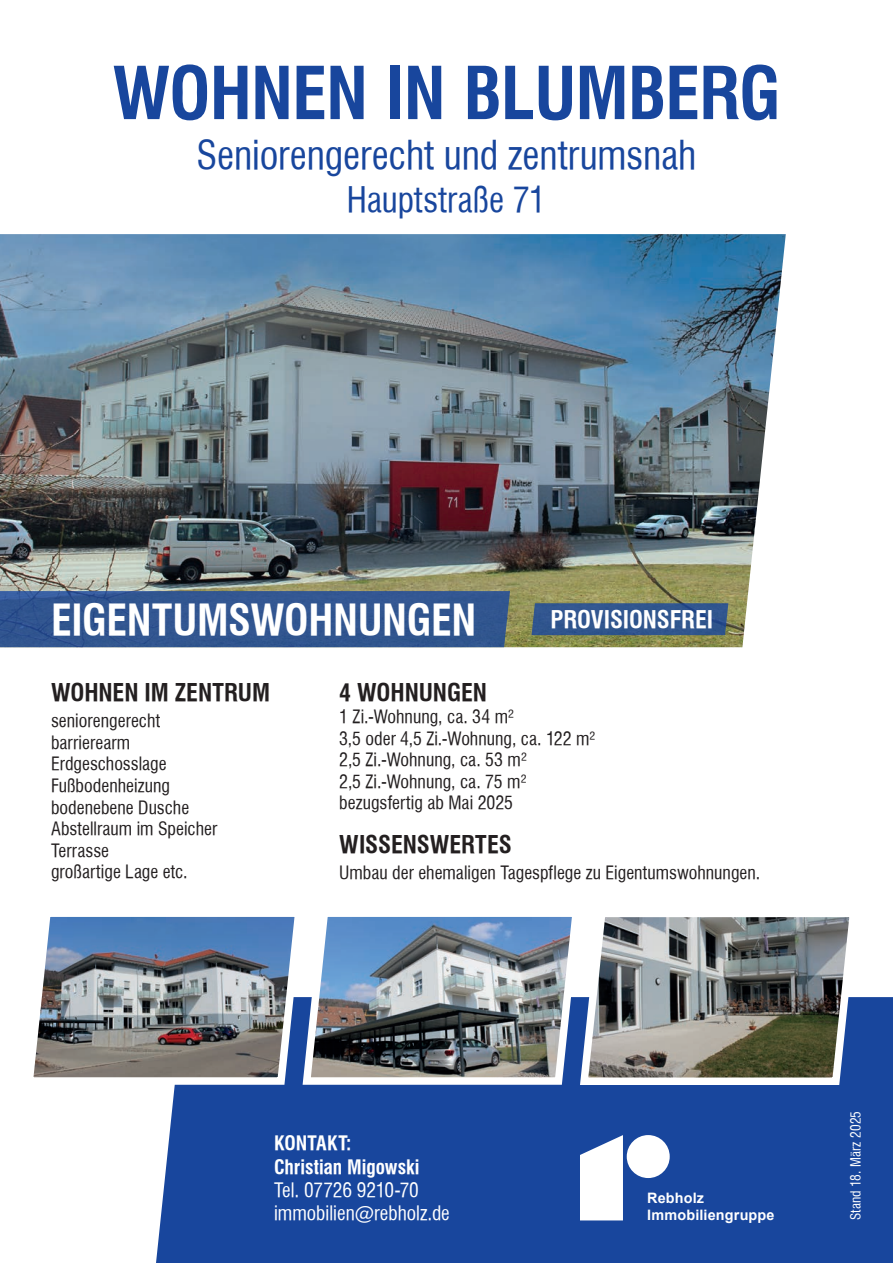
<style>
.page{position:relative;width:893px;height:1263px;background:#fff}
.page>*{position:absolute;margin:0;border:0;box-sizing:border-box;transform-origin:0 0}
.t1{font:700 condensed 71.1px "Halvett";letter-spacing:-.015em;color:#18469d}
.t2{font:700 condensed 42px "Halvett";letter-spacing:-.01em;color:#fff}
.t3{font:39px "Halvett Condensed";letter-spacing:-.005em;color:#18469d}
.t4{font:34.5px "Halvett Condensed";color:#18469d}
.t5{font:700 condensed 24px "Halvett";letter-spacing:-.005em;color:#231f20}
.t6{font:700 condensed 23.85px "Halvett";letter-spacing:-.005em;color:#fff}
.t7{font:19.5px/23.4px "Halvett Condensed";color:#fff}
.t8{font:700 condensed 19.5px/23.4px "Halvett";color:#fff}
.t9{font:18px/21.6px "Halvett Condensed";color:#231f20}
.t10{font:700 14.4px/17.2px "Arial";letter-spacing:.01em;color:#fff}
.t11{font:13.5px "Halvett Condensed";letter-spacing:.015em;color:#fff}
</style>
<div class="page">
<img style="left:0;top:234px;width:786px;height:413px">
<div style="left:156px;top:997px;width:737px;height:266px;background:#18469d"></div>
<img style="left:33px;top:916px;width:265px;height:172px">
<img style="left:298px;top:916px;width:278px;height:172px">
<svg style="left:576px;top:917px;width:286px;height:172px;background:#808587"></svg>
<svg style="left:580px;top:1135px;width:43px;height:85px"></svg>
<div style="left:627px;top:1135px;width:43px;height:43px;background:#fff;border-radius:50%"></div>
<div style="left:0;top:591px;width:510px;height:56px;background:#315690"></div>
<svg style="left:531px;top:603px;width:197px;height:32px;background:#32568c"></svg>
<h1 class="t1" style="left:112px;top:51px;width:670px">WOHNEN IN BLUMBERG</h1>
<h3 class="t3" style="left:196px;top:131px;width:501px">Seniorengerecht und zentrumsnah</h3>
<h3 class="t4" style="left:347px;top:179px;width:201px">Hauptstraße 71</h3>
<h2 class="t2" style="left:51px;top:595px;width:427px">EIGENTUMSWOHNUNGEN</h2>
<h3 class="t6" style="left:550px;top:605px;width:164px">PROVISIONSFREI</h3>
<h3 class="t5" style="left:51px;top:678px;width:221px">WOHNEN IM ZENTRUM</h3>
<p class="t9" style="left:51px;top:710px;width:168px">seniorengerecht barrierearm<br>Erdgeschosslage<br>Fußbodenheizung bodenebene Dusche<br>Abstellraum im Speicher<br>Terrasse<br>großartige Lage etc.</p>
<h3 class="t5" style="left:339px;top:678px;width:149px">4 WOHNUNGEN</h3>
<p class="t9" style="left:339px;top:706px;width:258px">1 Zi.-Wohnung, ca. 34 m²<br>3,5 oder 4,5 Zi.-Wohnung, ca. 122 m²<br>2,5 Zi.-Wohnung, ca. 53 m²<br>2,5 Zi.-Wohnung, ca. 75 m² bezugsfertig ab Mai 2025</p>
<h3 class="t5" style="left:339px;top:830px;width:174px">WISSENSWERTES</h3>
<p class="t9" style="left:339px;top:862px;width:422px">Umbau der ehemaligen Tagespflege zu Eigentumswohnungen.</p>
<p class="t8" style="left:274px;top:1131px;width:147px">KONTAKT:<br>Christian Migowski</p>
<p class="t7" style="left:274px;top:1178px;width:177px">Tel. 07726 9210-70 immobilien@rebholz.de</p>
<p class="t10" style="left:647px;top:1190px;width:129px">Rebholz<br>Immobiliengruppe</p>
<p class="t11" style="left:847px;top:1220px;width:111px;rotate:-90deg">Stand 18. März 2025</p>
</div>
